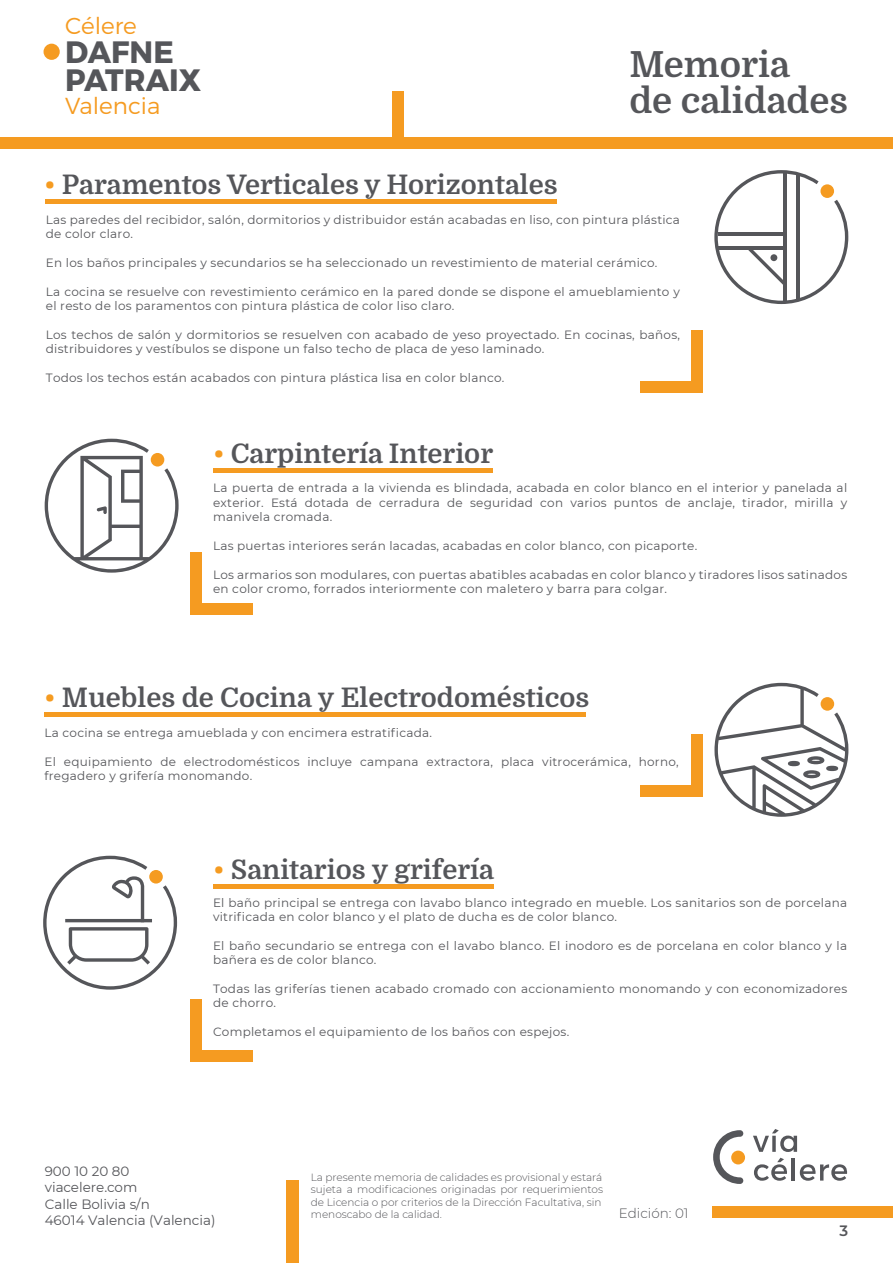
<style>
.page{position:relative;width:893px;height:1263px;background:#fff}
.page>*{position:absolute;margin:0;border:0;box-sizing:border-box;transform-origin:0 0}
.t1{font:700 36px/36px "Domine";color:#55565a}
.t2{font:700 30.9px/28.5px "Montserrat";color:#55565a}
.t3{font:700 27px "Domine";color:#55565a}
.t4{font:300 23.1px "Montserrat";color:#f59b21}
.t5{font:600 15px "Montserrat";color:#55565a}
.t6{font:13.5px/16.2px "Montserrat";color:#55565a}
.t7{font:300 13.5px "Montserrat";color:#55565a}
.t8{font:12px/14.4px "Montserrat";letter-spacing:.02em;color:#55565a}
.t9{font:300 10.5px/12.6px "Montserrat";color:#55565a}
.s1{color:#f59b21}
</style>
<div class="page">
<svg style="left:753px;top:1129px;width:44px;height:23px"></svg>
<svg style="left:754px;top:1158px;width:33px;height:23px"></svg>
<hr style="left:792px;top:1158px;width:3px;height:22px;background:#55565a">
<svg style="left:800px;top:1164px;width:47px;height:17px"></svg>
<div style="left:731px;top:1150px;width:14px;height:14px;background:#f59b21;border-radius:50%"></div>
<svg style="left:713px;top:1130px;width:30px;height:54px"></svg>
<div style="left:0;top:137px;width:893px;height:12px;background:#f59b21"></div>
<div style="left:712px;top:1206px;width:181px;height:12px;background:#f59b21"></div>
<div style="left:392px;top:92px;width:12px;height:46px;background:#f59b21"></div>
<div style="left:287px;top:1181px;width:12px;height:82px;background:#f59b21"></div>
<div style="left:190px;top:1000px;width:12px;height:62px;background:#f59b21"></div>
<div style="left:190px;top:1050px;width:62px;height:12px;background:#f59b21"></div>
<div style="left:190px;top:553px;width:12px;height:62px;background:#f59b21"></div>
<div style="left:190px;top:603px;width:62px;height:12px;background:#f59b21"></div>
<div style="left:640px;top:381px;width:62px;height:12px;background:#f59b21"></div>
<div style="left:691px;top:331px;width:11px;height:62px;background:#f59b21"></div>
<div style="left:213px;top:468px;width:280px;height:5px;background:#f59b21"></div>
<svg style="left:44px;top:439px;width:135px;height:134px"></svg>
<div style="left:213px;top:884px;width:281px;height:5px;background:#f59b21"></div>
<svg style="left:714px;top:170px;width:134px;height:134px"></svg>
<div style="left:770px;top:254px;width:7px;height:7px;background:#55565a;border-radius:50%"></div>
<hr style="left:45px;top:200px;width:512px;height:4px;background:#f59b21">
<div style="left:640px;top:785px;width:62px;height:11px;background:#f59b21"></div>
<div style="left:691px;top:734px;width:11px;height:62px;background:#f59b21"></div>
<div style="left:45px;top:712px;width:541px;height:5px;background:#f59b21"></div>
<svg style="left:43px;top:856px;width:134px;height:134px"></svg>
<svg style="left:714px;top:683px;width:134px;height:134px"></svg>
<div style="left:826px;top:766px;width:12px;height:5px;background:#55565a;border-radius:50%"></div>
<div style="left:788px;top:761px;width:12px;height:5px;background:#55565a;border-radius:50%"></div>
<div style="left:44px;top:44px;width:16px;height:16px;background:#f59b21;border-radius:50%"></div>
<h3 class="t4" style="left:65px;top:12px;width:73px">Célere</h3>
<h2 class="t2" style="left:65px;top:38px;width:137px">DAFNE<br>PATRAIX</h2>
<h3 class="t4" style="left:65px;top:92px;width:97px">Valencia</h3>
<h3 class="t3" style="left:45px;top:170px;width:514px"><span class="s1">•</span> Paramentos Verticales y Horizontales</h3>
<h1 class="t1" style="left:629px;top:47px;width:220px">Memoria<br>de calidades</h1>
<p class="t8" style="left:46px;top:212px;width:636px">Las paredes del recibidor, salón, dormitorios y distribuidor están acabadas en liso, con pintura plástica de color claro.</p>
<p class="t8" style="left:46px;top:255px;width:613px">En los baños principales y secundarios se ha seleccionado un revestimiento de material cerámico.</p>
<p class="t8" style="left:46px;top:284px;width:636px">La cocina se resuelve con revestimiento cerámico en la pared donde se dispone el amueblamiento y el resto de los paramentos con pintura plástica de color liso claro.</p>
<p class="t8" style="left:46px;top:327px;width:636px">Los techos de salón y dormitorios se resuelven con acabado de yeso proyectado. En cocinas, baños, distribuidores y vestíbulos se dispone un falso techo de placa de yeso laminado.</p>
<p class="t8" style="left:46px;top:370px;width:460px">Todos los techos están acabados con pintura plástica lisa en color blanco.</p>
<h3 class="t3" style="left:213px;top:439px;width:281px"><span class="s1">•</span> Carpintería Interior</h3>
<p class="t8" style="left:213px;top:480px;width:636px;text-align:justify">La puerta de entrada a la vivienda es blindada, acabada en color blanco en el interior y panelada al exterior. Está dotada de cerradura de seguridad con varios puntos de anclaje, tirador, mirilla y manivela cromada.</p>
<p class="t8" style="left:213px;top:538px;width:486px">Las puertas interiores serán lacadas, acabadas en color blanco, con picaporte.</p>
<p class="t8" style="left:213px;top:567px;width:636px">Los armarios son modulares, con puertas abatibles acabadas en color blanco y tiradores lisos satinados en color cromo, forrados interiormente con maletero y barra para colgar.</p>
<h3 class="t3" style="left:45px;top:683px;width:546px"><span class="s1">•</span> Muebles de Cocina y Electrodomésticos</h3>
<p class="t8" style="left:45px;top:725px;width:389px">La cocina se entrega amueblada y con encimera estratificada.</p>
<p class="t8" style="left:45px;top:754px;width:636px">El equipamiento de electrodomésticos incluye campana extractora, placa vitrocerámica, horno, fregadero y grifería monomando.</p>
<h3 class="t3" style="left:213px;top:855px;width:282px"><span class="s1">•</span> Sanitarios y grifería</h3>
<p class="t8" style="left:213px;top:895px;width:636px">El baño principal se entrega con lavabo blanco integrado en mueble. Los sanitarios son de porcelana vitrificada en color blanco y el plato de ducha es de color blanco.</p>
<p class="t8" style="left:213px;top:938px;width:636px">El baño secundario se entrega con el lavabo blanco. El inodoro es de porcelana en color blanco y la bañera es de color blanco.</p>
<p class="t8" style="left:213px;top:981px;width:636px">Todas las griferías tienen acabado cromado con accionamiento monomando y con economizadores de chorro.</p>
<p class="t8" style="left:213px;top:1024px;width:358px">Completamos el equipamiento de los baños con espejos.</p>
<p class="t6" style="left:45px;top:1163px;width:172px">900 10 20 80 viacelere.com<br>Calle Bolivia s/n<br>46014 Valencia (Valencia)</p>
<p class="t9" style="left:311px;top:1170px;width:294px">La presente memoria de calidades es provisional y estará sujeta a modificaciones originadas por requerimientos de Licencia o por criterios de la Dirección Facultativa, sin menoscabo de la calidad.</p>
<p class="t7" style="left:619px;top:1204px;width:71px">Edición: 01</p>
<p class="t5" style="left:839px;top:1220px;width:10px">3</p>
</div>
